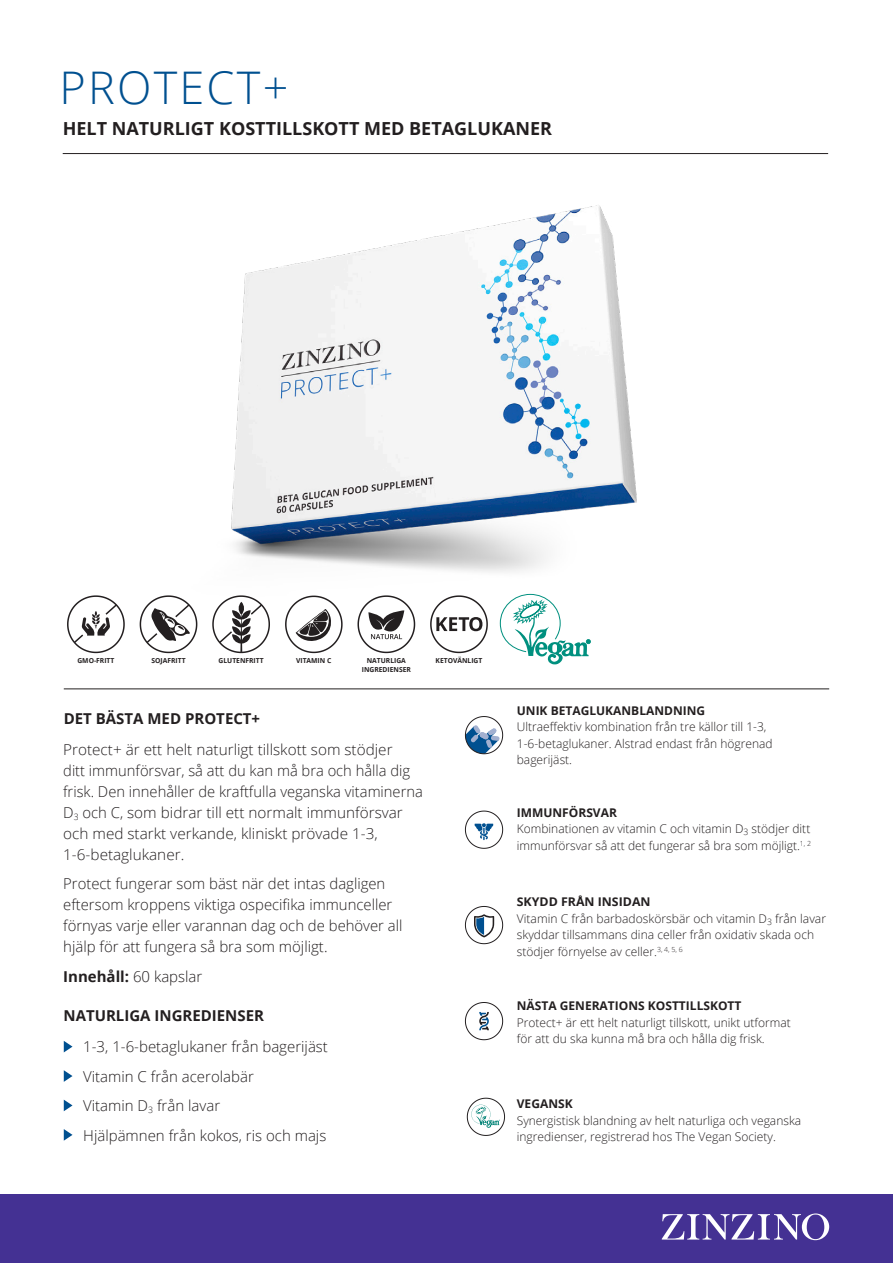
<style>
.page{position:relative;width:893px;height:1263px;background:#fff}
.page>*{position:absolute;margin:0;border:0;box-sizing:border-box;transform-origin:0 0}
.t1{font:300 45px "Open Sans";letter-spacing:.05em;color:#005090}
.Brödtext{font:700 18px "Open Sans";color:#231f20}
.Brödtext-2{font:300 15px/21px "Open Sans";color:#231f20}
.Brödtext-3{font:700 15px "Open Sans";color:#231f20}
.Brödtext-4{font:300 12px/16.5px "Open Sans";color:#231f20}
.Brödtext-5{font:700 12px "Open Sans";color:#231f20}
.Brödtext-6{font:700 6.9px/9px "Open Sans";color:#231f20;text-align:center}
.s1{font-weight:300}
.s2{font-weight:700}
</style>
<div class="page">
<div style="left:0;top:1194px;width:893px;height:69px;background:#443193"></div>
<svg style="left:662px;top:1213px;width:167px;height:27px"></svg>
<hr style="left:63px;top:153px;width:765px;height:1px;background:#231f20">
<img style="left:231px;top:205px;width:406px;height:417px">
<svg style="left:67px;top:595px;width:58px;height:59px"></svg>
<svg style="left:139px;top:595px;width:59px;height:59px"></svg>
<svg style="left:212px;top:594px;width:59px;height:60px"></svg>
<svg style="left:284px;top:595px;width:59px;height:59px"></svg>
<svg style="left:357px;top:594px;width:59px;height:60px"></svg>
<svg style="left:429px;top:594px;width:60px;height:60px"></svg>
<hr style="left:64px;top:689px;width:765px;height:1px;background:#231f20">
<svg style="left:464px;top:716px;width:40px;height:39px"></svg>
<svg style="left:464px;top:810px;width:40px;height:39px"></svg>
<svg style="left:464px;top:906px;width:40px;height:39px"></svg>
<svg style="left:464px;top:1002px;width:40px;height:39px"></svg>
<svg style="left:64px;top:1041px;width:9px;height:11px"></svg>
<svg style="left:64px;top:1070px;width:9px;height:12px"></svg>
<svg style="left:64px;top:1100px;width:9px;height:11px"></svg>
<svg style="left:64px;top:1129px;width:9px;height:12px"></svg>
<svg style="left:500px;top:594px;width:90px;height:71px"></svg>
<svg style="left:466px;top:1097px;width:39px;height:39px"></svg>
<p class="t1" style="left:60px;top:56px;width:230px">PROTECT+</p>
<p class="Brödtext" style="left:63px;top:116px;width:491px">HELT NATURLIGT KOSTTILLSKOTT MED BETAGLUKANER</p>
<p class="Brödtext-6" style="left:77px;top:656px;width:38px">GMO-FRITT</p>
<p class="Brödtext-6" style="left:151px;top:656px;width:36px">SOJAFRITT</p>
<p class="Brödtext-6" style="left:219px;top:656px;width:47px">GLUTENFRITT</p>
<p class="Brödtext-6" style="left:296px;top:656px;width:37px">VITAMIN C</p>
<p class="Brödtext-6" style="left:362px;top:656px;width:51px">NATURLIGA<br>INGREDIENSER</p>
<p class="Brödtext-6" style="left:436px;top:656px;width:48px">KETOVÄNLIGT</p>
<p class="Brödtext-3" style="left:64px;top:708px;width:198px">DET BÄSTA MED PROTECT+</p>
<p class="Brödtext-2" style="left:63px;top:739px;width:361px">Protect+ är ett helt naturligt tillskott som stödjer<br>ditt immunförsvar, så att du kan må bra och hålla dig frisk. Den innehåller de kraftfulla veganska vitaminerna D<sub>3</sub> och C, som bidrar till ett normalt immunförsvar och med starkt verkande, kliniskt prövade 1-3, 1-6-betaglukaner.</p>
<p class="Brödtext-2" style="left:63px;top:873px;width:341px">Protect fungerar som bäst när det intas dagligen eftersom kroppens viktiga ospecifika immunceller förnyas varje eller varannan dag och de behöver all hjälp för att fungera så bra som möjligt.</p>
<p class="Brödtext-3" style="left:63px;top:966px;width:141px">Innehåll: <span class="s1">60 kapslar</span></p>
<p class="Brödtext-3" style="left:63px;top:1005px;width:202px">NATURLIGA INGREDIENSER</p>
<p class="Brödtext-2" style="left:83px;top:1036px;width:246px">1-3, 1-6-betaglukaner från bagerijäst</p>
<p class="Brödtext-2" style="left:83px;top:1065px;width:172px">Vitamin C från acerolabär</p>
<p class="Brödtext-2" style="left:83px;top:1095px;width:138px">Vitamin D<sub>3</sub> från lavar</p>
<p class="Brödtext-2" style="left:83px;top:1124px;width:245px">Hjälpämnen från kokos, ris och majs</p>
<p class="Brödtext-5" style="left:517px;top:702px;width:190px">UNIK BETAGLUKANBLANDNING</p>
<p class="Brödtext-4" style="left:517px;top:718px;width:257px">Ultraeffektiv kombination från tre källor till 1-3,<br>1-6-betaglukaner. Alstrad endast från högrenad bagerijäst.</p>
<p class="Brödtext-4" style="left:517px;top:804px;width:296px"><span class="s2">IMMUNFÖRSVAR<br></span>Kombinationen av vitamin C och vitamin D<sub>3</sub> stödjer ditt immunförsvar så att det fungerar så bra som möjligt.<sup>1,</sup> <sup>2</sup></p>
<p class="Brödtext-5" style="left:517px;top:893px;width:135px">SKYDD FRÅN INSIDAN</p>
<p class="Brödtext-4" style="left:517px;top:910px;width:311px">Vitamin C från barbadoskörsbär och vitamin D<sub>3</sub> från lavar skyddar tillsammans dina celler från oxidativ skada och stödjer förnyelse av celler.<sup>3,</sup> <sup>4,</sup> <sup>5,</sup> <sup>6</sup></p>
<p class="Brödtext-5" style="left:517px;top:997px;width:226px">NÄSTA GENERATIONS KOSTTILLSKOTT</p>
<p class="Brödtext-4" style="left:517px;top:1014px;width:276px">Protect+ är ett helt naturligt tillskott, unikt utformat för att du ska kunna må bra och hålla dig frisk.</p>
<p class="Brödtext-5" style="left:517px;top:1095px;width:57px">VEGANSK</p>
<p class="Brödtext-4" style="left:517px;top:1111px;width:286px">Synergistisk blandning av helt naturliga och veganska ingredienser, registrerad hos The Vegan Society.</p>
</div>
